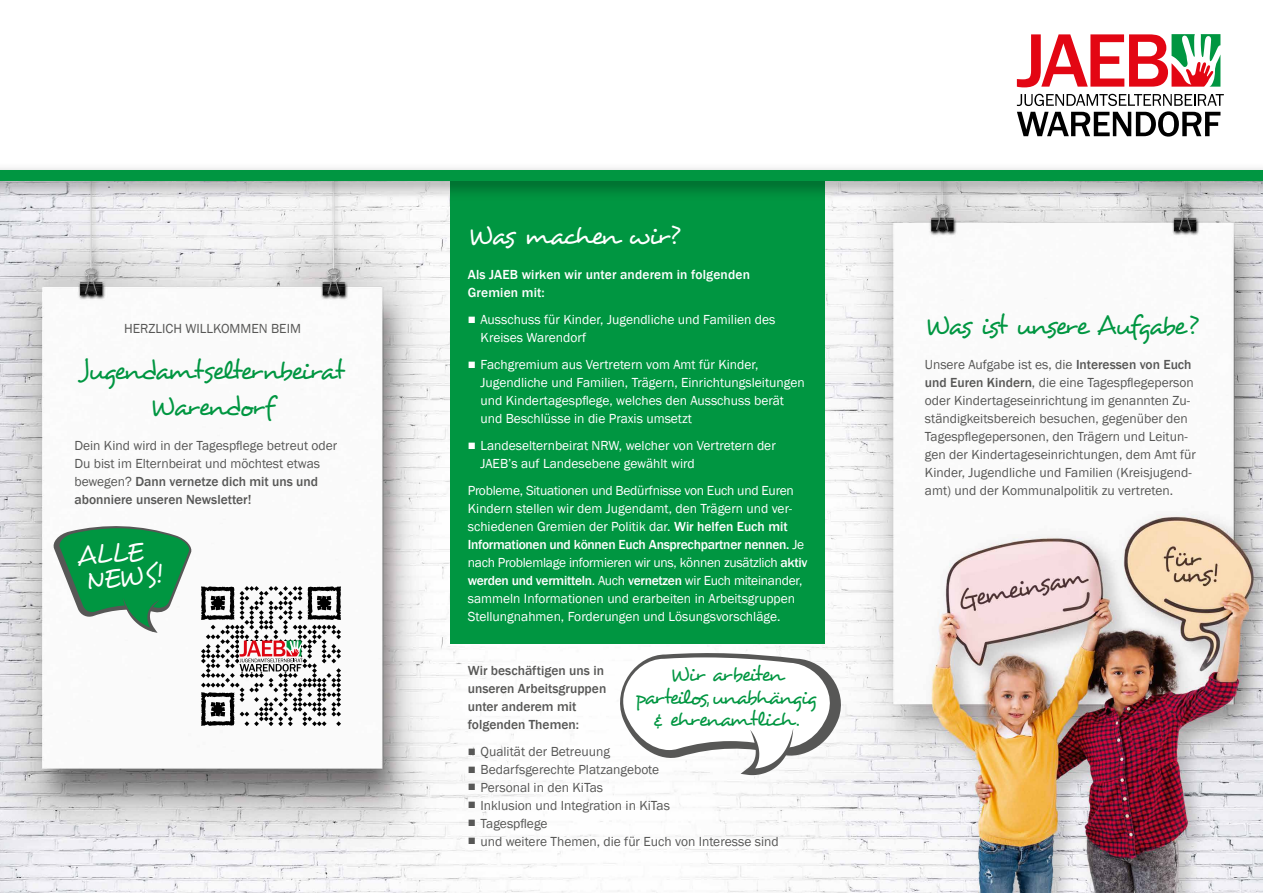
<style>
.page{position:relative;width:1263px;height:893px;background:#fff}
.page>*{position:absolute;margin:0;border:0;box-sizing:border-box;transform-origin:0 0}
.t1{font:27px/36px "Desyrel";letter-spacing:-.09em;color:#009641;text-align:center}
.t2{font:27px/24px "Desyrel";letter-spacing:-.095em;color:#fff}
.t3{font:21px/22.5px "Desyrel";letter-spacing:-.095em;color:#009641;text-align:center}
.t4{font:13.5px/18px "Franklin Gothic";color:#fff}
.t5{font:13.5px/18px "Franklin Gothic";color:#575756}
.t6{font:500 13.5px/18px "Franklin Gothic";color:#575756}
.t7{font:500 13.5px/18px "Franklin Gothic";letter-spacing:.01em;color:#fff}
.s1{font-weight:500}
</style>
<div class="page">
<img style="left:0;top:201px;width:1263px;height:692px">
<div style="left:191px;top:576px;width:160px;height:160px;background:#fff"></div>
<svg style="left:201px;top:586px;width:140px;height:140px"></svg>
<svg style="left:52px;top:523px;width:141px;height:110px"></svg>
<div style="left:451px;top:170px;width:374px;height:474px;background:#009641"></div>
<svg style="left:611px;top:651px;width:238px;height:127px"></svg>
<div style="left:0;top:162px;width:1263px;height:39px;background:#000;opacity:.4"></div>
<div style="left:0;top:170px;width:1263px;height:11px;background:#009641"></div>
<svg style="left:1017px;top:94px;width:207px;height:43px"></svg>
<svg style="left:1017px;top:34px;width:203px;height:53px"></svg>
<p class="t5" style="left:124px;top:320px;width:178px">HERZLICH WILLKOMMEN BEIM</p>
<h1 class="t1" style="left:81px;top:353px;width:266px">Jugendamtselternbeirat<br>Warendorf</h1>
<p class="t5" style="left:74px;top:437px;width:264px">Dein Kind wird in der Tagespflege betreut oder Du bist im Elternbeirat und möchtest etwas bewegen? <span class="s1">Dann vernetze dich mit uns und abonniere unseren Newsletter!</span></p>
<h1 class="t2" style="left:76px;top:545px;width:85px;rotate:-4deg">ALLE<br>NEWS!</h1>
<h1 class="t2" style="left:468px;top:224px;width:213px">Was machen wir?</h1>
<p class="t7" style="left:468px;top:266px;width:284px">Als JAEB wirken wir unter anderem in folgenden<br>Gremien mit:</p>
<p class="t4" style="left:480px;top:311px;width:296px;text-indent:-13px">■ Ausschuss für Kinder, Jugendliche und Familien des<br>Kreises Warendorf</p>
<p class="t4" style="left:480px;top:356px;width:326px;text-indent:-13px">■ Fachgremium aus Vertretern vom Amt für Kinder, Jugendliche und Familien, Trägern, Einrichtungsleitungen und Kindertagespflege, welches den Ausschuss berät und Beschlüsse in die Praxis umsetzt</p>
<p class="t4" style="left:480px;top:437px;width:297px;text-indent:-13px">■ Landeselternbeirat NRW, welcher von Vertretern der<br>JAEB’s auf Landesebene gewählt wird</p>
<p class="t4" style="left:468px;top:482px;width:341px">Probleme, Situationen und Bedürfnisse von Euch und Euren Kindern stellen wir dem Jugendamt, den Trägern und ver&shy;schiedenen Gremien der Politik dar. <span class="s1">Wir helfen Euch mit Informationen und können Euch Ansprechpartner nennen.</span> Je nach Problemlage informieren wir uns, können zusätzlich <span class="s1">aktiv werden und vermitteln</span>. Auch <span class="s1">vernetzen</span> wir Euch miteinander, sammeln Informationen und erarbeiten in Arbeitsgruppen Stellungnahmen, Forderungen und Lösungsvorschläge.</p>
<h2 class="t3" style="left:635px;top:664px;width:184px">Wir arbeiten parteilos, unabhängig &amp; ehrenamtlich .</h2>
<p class="t6" style="left:468px;top:662px;width:140px">Wir beschäftigen uns in unseren Arbeitsgruppen unter anderem mit folgenden Themen:</p>
<p class="t5" style="left:468px;top:743px;width:144px">■ Qualität der Betreuung</p>
<p class="t5" style="left:468px;top:761px;width:193px">■ Bedarfsgerechte Platzangebote</p>
<p class="t5" style="left:468px;top:779px;width:137px">■ Personal in den KiTas</p>
<p class="t5" style="left:468px;top:797px;width:204px">■ Inklusion und Integration in KiTas</p>
<p class="t5" style="left:468px;top:815px;width:81px">■ Tagespflege</p>
<p class="t5" style="left:468px;top:833px;width:312px">■ und weitere Themen, die für Euch von Interesse sind</p>
<h1 class="t1" style="left:925px;top:308px;width:274px">Was ist unsere Aufgabe?</h1>
<p class="t5" style="left:925px;top:356px;width:273px">Unsere Aufgabe ist es, die <span class="s1">Interessen von Euch und Euren Kindern</span>, die eine Tagespflegeperson oder Kindertageseinrichtung im genannten Zu&shy;ständigkeitsbereich besuchen, gegenüber den Tagespflegepersonen, den Trägern und Leitun&shy;gen der Kindertageseinrichtungen, dem Amt für Kinder, Jugendliche und Familien (Kreisjugend&shy;amt) und der Kommunalpolitik zu vertreten.</p>
</div>
